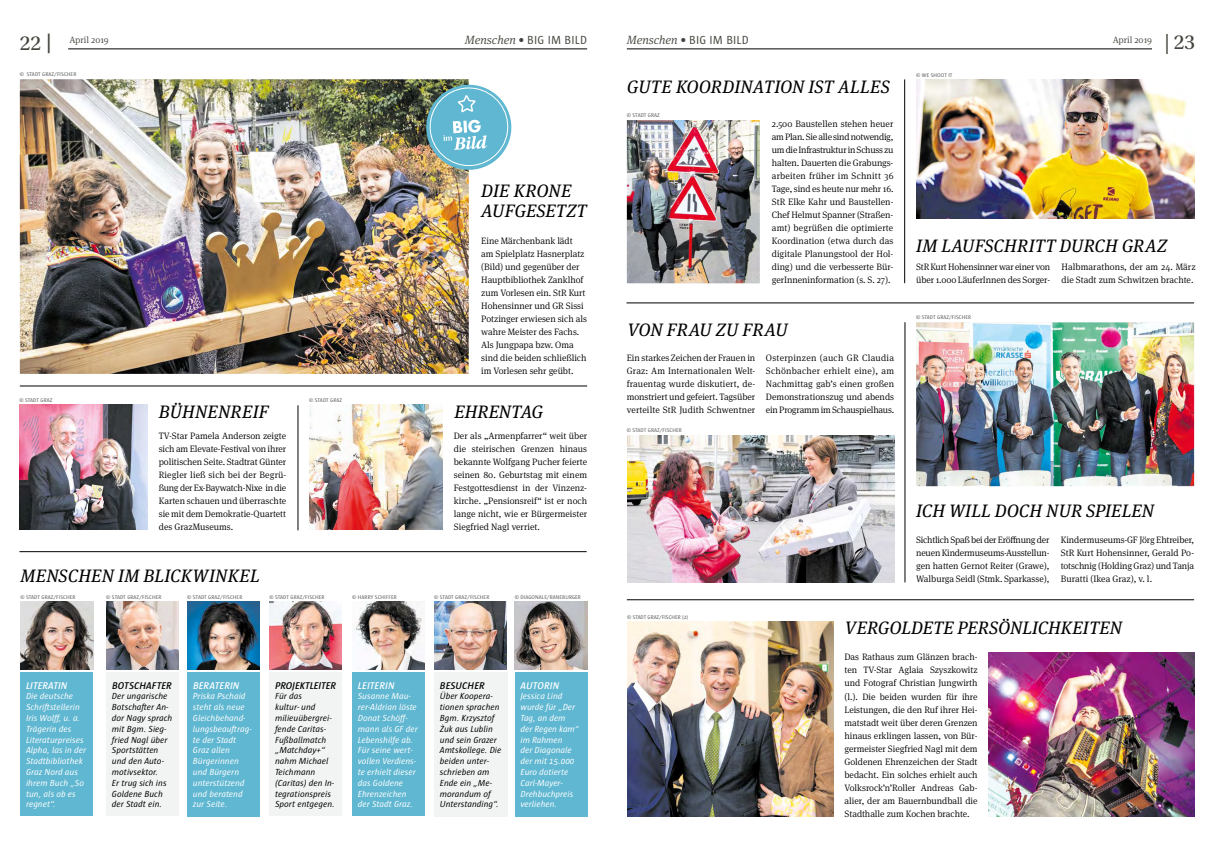
<style>
.page{position:relative;width:1214px;height:851px;background:#fff}
.page>*{position:absolute;margin:0;border:0;box-sizing:border-box;transform-origin:0 0}
.t1{font:21.4px "Utopia Std";color:#43463e}
.t2{font:italic 18px/20px "Meta Serif OT";letter-spacing:.01em;color:#000}
.t3{font:italic 300 12px "Meta Serif OT";color:#43463e}
.t4{font:italic 600 10px "Sun";letter-spacing:.01em;color:#fff}
.t5{font:italic 600 10px "Sun";letter-spacing:.005em;color:#000}
.t6{font:300 9.3px/13px "Meta Serif OT";letter-spacing:-.005em;color:#000;text-align:justify}
.t7{font:300 9.3px "Meta Serif OT";color:#43463e}
.t8{font:italic 9px/10.8px "Sun";color:#fff}
.t9{font:italic 9px/10.8px "Sun";color:#000}
.t10{font:5.5px "Sun";letter-spacing:.015em;color:#575756}
.s1{font-family:"Meta Serif OT";font-weight:500}
.s2{font-family:"Sun";font-weight:400;font-style:normal}
.s3{color:#585756}
</style>
<div class="page">
<hr style="left:626px;top:49px;width:525px;height:1px;background:#000">
<hr style="left:68px;top:49px;width:519px;height:1px;background:#000">
<hr style="left:19px;top:551px;width:567px;height:1px;background:#000">
<hr style="left:626px;top:303px;width:567px;height:1px;background:#000">
<hr style="left:626px;top:599px;width:567px;height:1px;background:#000">
<img style="left:627px;top:435px;width:267px;height:147px">
<img style="left:626px;top:120px;width:133px;height:163px">
<img style="left:916px;top:79px;width:277px;height:139px">
<hr style="left:904px;top:79px;width:1px;height:204px;background:#000">
<img style="left:916px;top:322px;width:277px;height:164px">
<img style="left:187px;top:601px;width:72px;height:68px">
<img style="left:355px;top:601px;width:69px;height:68px">
<img style="left:515px;top:601px;width:72px;height:68px">
<div style="left:187px;top:672px;width:72px;height:144px;background:#60b7d1"></div>
<div style="left:352px;top:672px;width:72px;height:143px;background:#60b7d1"></div>
<div style="left:515px;top:672px;width:72px;height:144px;background:#60b7d1"></div>
<img style="left:106px;top:601px;width:72px;height:68px">
<div style="left:106px;top:672px;width:72px;height:143px;background:#f2f3f3"></div>
<img style="left:269px;top:601px;width:73px;height:68px">
<div style="left:269px;top:672px;width:73px;height:143px;background:#f2f3f3"></div>
<img style="left:434px;top:601px;width:72px;height:68px">
<div style="left:434px;top:672px;width:73px;height:144px;background:#f2f3f3"></div>
<img style="left:20px;top:601px;width:73px;height:68px">
<div style="left:20px;top:672px;width:73px;height:143px;background:#60b7d1"></div>
<img style="left:627px;top:621px;width:206px;height:195px">
<img style="left:988px;top:652px;width:205px;height:164px">
<hr style="left:904px;top:322px;width:1px;height:260px;background:#000">
<hr style="left:20px;top:386px;width:567px;height:1px;background:#000">
<img style="left:19px;top:405px;width:128px;height:125px">
<img style="left:20px;top:79px;width:448px;height:295px">
<img style="left:425px;top:84px;width:87px;height:87px">
<img style="left:309px;top:405px;width:133px;height:125px">
<hr style="left:298px;top:405px;width:1px;height:125px;background:#000">
<h1 class="t1" style="left:20px;top:31px;width:33px">22 <span class="s1">|</span></h1>
<h1 class="t1" style="left:1164px;top:31px;width:32px">| 23</h1>
<p class="t3" style="left:465px;top:32px;width:123px">Menschen • <span class="s2">BIG IM BILD</span></p>
<p class="t3" style="left:626px;top:32px;width:123px">Menschen • <span class="s2">BIG IM BILD</span></p>
<p class="t7" style="left:69px;top:34px;width:41px">April 2019</p>
<p class="t7" style="left:1112px;top:34px;width:41px">April 2019</p>
<p class="t10" style="left:20px;top:72px;width:58px">© STADT GRAZ/FISCHER</p>
<p class="t10" style="left:916px;top:72px;width:38px">© WE SHOOT IT</p>
<p class="t10" style="left:19px;top:397px;width:35px">© STADT GRAZ</p>
<p class="t10" style="left:309px;top:397px;width:35px">© STADT GRAZ</p>
<h2 class="t2" style="left:159px;top:402px;width:111px">BÜHNENREIF</h2>
<p class="t6" style="left:159px;top:429px;width:129px">TV-Star Pamela Anderson zeigte sich am Elevate-Festival von ihrer politischen Seite. Stadtrat Günter Riegler ließ sich bei der Begrü&shy;ßung der Ex-Baywatch-Nixe in die Karten schauen und überraschte sie mit dem Demokratie-Quartett des GrazMuseums.</p>
<h2 class="t2" style="left:20px;top:566px;width:241px">MENSCHEN IM BLICKWINKEL</h2>
<h2 class="t2" style="left:481px;top:181px;width:107px">DIE KRONE<br>AUFGESETZT</h2>
<p class="t6" style="left:481px;top:234px;width:107px;text-align:left">Eine Märchenbank lädt am Spielplatz Hasnerplatz (Bild) und gegenüber der<br>Hauptbibliothek Zanklhof zum Vorlesen ein. StR Kurt<br>Hohensinner und GR Sissi<br>Potzinger erwiesen sich als wahre Meister des Fachs.<br>Als Jungpapa bzw. Oma sind die beiden schließlich im Vorlesen sehr geübt.</p>
<h2 class="t2" style="left:454px;top:402px;width:90px">EHRENTAG</h2>
<p class="t6" style="left:454px;top:429px;width:135px">Der als „Armenpfarrer“ weit über die steirischen Grenzen hinaus bekannte Wolfgang Pucher feierte seinen 80. Geburtstag mit einem Festgottesdienst in der Vinzenz&shy;kirche. „Pensionsreif“ ist er noch lange nicht, wie er Bürgermeister Siegfried Nagl verriet.</p>
<h2 class="t2" style="left:626px;top:77px;width:264px">GUTE KOORDINATION IST ALLES</h2>
<p class="t6" style="left:771px;top:117px;width:123px">2.500 Baustellen stehen heuer am Plan. Sie alle sind notwendig, um die Infrastruktur in Schuss zu halten. Dauerten die Grabungs&shy;arbeiten früher im Schnitt 36<br>Tage, sind es heute nur mehr 16.<br>StR Elke Kahr und Baustellen-Chef Helmut Spanner (Straßen&shy;amt) begrüßen die optimierte Koordination (etwa durch das digitale Planungstool der Hol&shy;ding) und die verbesserte Bür&shy;gerInneninformation (s. S. 27).</p>
<p class="t10" style="left:626px;top:112px;width:35px">© STADT GRAZ</p>
<h2 class="t2" style="left:627px;top:319px;width:161px">VON FRAU ZU FRAU</h2>
<p class="t6" style="left:626px;top:351px;width:130px">Ein starkes Zeichen der Frauen in Graz: Am Internationalen Welt&shy;frauentag wurde diskutiert, de&shy;monstriert und gefeiert. Tagsüber verteilte StR Judith Schwentner</p>
<p class="t6" style="left:765px;top:351px;width:130px">Osterpinzen (auch GR Claudia Schönbacher erhielt eine), am Nachmittag gab’s einen großen Demonstrationszug und abends ein Programm im Schauspielhaus.</p>
<p class="t10" style="left:626px;top:427px;width:56px">© STADT GRAZ/FISCHER</p>
<h2 class="t2" style="left:916px;top:235px;width:252px">IM LAUFSCHRITT DURCH GRAZ</h2>
<p class="t6" style="left:916px;top:260px;width:135px">StR Kurt Hohensinner war einer von über 1.000 LäuferInnen des Sorger-</p>
<p class="t6" style="left:1061px;top:260px;width:135px">Halbmarathons, der am 24. März die Stadt zum Schwitzen brachte.</p>
<p class="t10" style="left:916px;top:314px;width:56px">© STADT GRAZ/FISCHER</p>
<h2 class="t2" style="left:916px;top:501px;width:239px">ICH WILL DOCH NUR SPIELEN</h2>
<p class="t6" style="left:916px;top:533px;width:135px">Sichtlich Spaß bei der Eröffnung der neuen Kindermuseums-Ausstellun&shy;gen hatten Gernot Reiter (Grawe), Walburga Seidl (Stmk. Sparkasse),</p>
<p class="t6" style="left:1060px;top:533px;width:135px">Kindermuseums-GF Jörg Ehtreiber, StR Kurt Hohensinner, Gerald Po&shy;totschnig (Holding Graz) und Tanja Buratti (Ikea Graz), v. l.</p>
<p class="t10" style="left:20px;top:594px;width:57px">© STADT GRAZ/FISCHER</p>
<p class="t10" style="left:106px;top:594px;width:57px">© STADT GRAZ/FISCHER</p>
<p class="t10" style="left:187px;top:594px;width:56px">© STADT GRAZ/FISCHER</p>
<p class="t10" style="left:269px;top:594px;width:57px">© STADT GRAZ/FISCHER</p>
<p class="t10" style="left:352px;top:594px;width:46px">© HARRY SCHIFFER</p>
<p class="t10" style="left:434px;top:594px;width:57px"><span class="s3">©</span> STADT GRAZ/FISCHER</p>
<p class="t10" style="left:515px;top:594px;width:67px">© DIAGONALE/RANEBURGER</p>
<p class="t4" style="left:26px;top:679px;width:43px">LITERATIN</p>
<p class="t8" style="left:26px;top:690px;width:62px">Die deutsche<br>Schriftstellerin<br>Iris Wolff, u. a.<br>Trägerin des<br>Literaturpreises<br>Alpha, las in der<br>Stadtbibliothek<br>Graz Nord aus ihrem Buch „So tun, als ob es regnet“.</p>
<p class="t5" style="left:112px;top:679px;width:61px">BOTSCHAFTER</p>
<p class="t9" style="left:112px;top:690px;width:62px">Der ungarische<br>Botschafter An&shy;dor Nagy sprach mit Bgm. Sieg&shy;fried Nagl über<br>Sportstätten und den Auto&shy;motivsektor.<br>Er trug sich ins<br>Goldene Buch der Stadt ein.</p>
<p class="t4" style="left:193px;top:679px;width:48px">BERATERIN</p>
<p class="t8" style="left:193px;top:690px;width:60px">Priska Pschaid steht als neue<br>Gleichbehand&shy;lungsbeauftrag&shy;te der Stadt<br>Graz allen<br>Bürgerinnen und Bürgern unterstützend und beratend zur Seite.</p>
<p class="t5" style="left:275px;top:679px;width:62px">PROJEKTLEITER</p>
<p class="t9" style="left:275px;top:690px;width:61px">Für das<br>kultur- und milieuübergrei&shy;fende Caritas-<br>Fußballmatch „Matchday+“ nahm Michael<br>Teichmann (Caritas) den In&shy;tegrationspreis<br>Sport entgegen.</p>
<p class="t4" style="left:358px;top:679px;width:38px">LEITERIN</p>
<p class="t8" style="left:358px;top:690px;width:62px">Susanne Mau&shy;rer-Aldrian löste<br>Donat Schöff&shy;mann als GF der<br>Lebenshilfe ab.<br>Für seine wert&shy;vollen Verdiens&shy;te erhielt dieser das Goldene<br>Ehrenzeichen der Stadt Graz.</p>
<p class="t5" style="left:440px;top:679px;width:46px">BESUCHER</p>
<p class="t9" style="left:440px;top:690px;width:63px">Über Koopera&shy;tionen sprachen<br>Bgm. Krzysztof<br>Żuk aus Lublin und sein Grazer<br>Amtskollege. Die beiden unter&shy;schrieben am<br>Ende ein „Me&shy;morandum of<br>Unterstanding“.</p>
<p class="t4" style="left:520px;top:679px;width:40px">AUTORIN</p>
<p class="t8" style="left:520px;top:690px;width:60px">Jessica Lind wurde für „Der<br>Tag, an dem der Regen kam“ im Rahmen<br>der Diagonale der mit 15.000<br>Euro dotierte<br>Carl-Mayer-<br>Drehbuchpreis verliehen.</p>
<p class="t10" style="left:627px;top:613px;width:63px">© STADT GRAZ/FISCHER (2)</p>
<h2 class="t2" style="left:844px;top:618px;width:278px">VERGOLDETE PERSÖNLICHKEITEN</h2>
<p class="t6" style="left:844px;top:650px;width:134px">Das Rathaus zum Glänzen brach&shy;ten TV-Star Aglaia Szyszkowitz und Fotograf Christian Jungwirth (l.). Die beiden wurden für ihre Leistungen, die den Ruf ihrer Hei&shy;matstadt weit über deren Grenzen hinaus erklingen lassen, von Bür&shy;germeister Siegfried Nagl mit dem Goldenen Ehrenzeichen der Stadt bedacht. Ein solches erhielt auch Volksrock’n’Roller Andreas Gab&shy;alier, der am Bauernbundball die Stadthalle zum Kochen brachte.</p>
</div>
